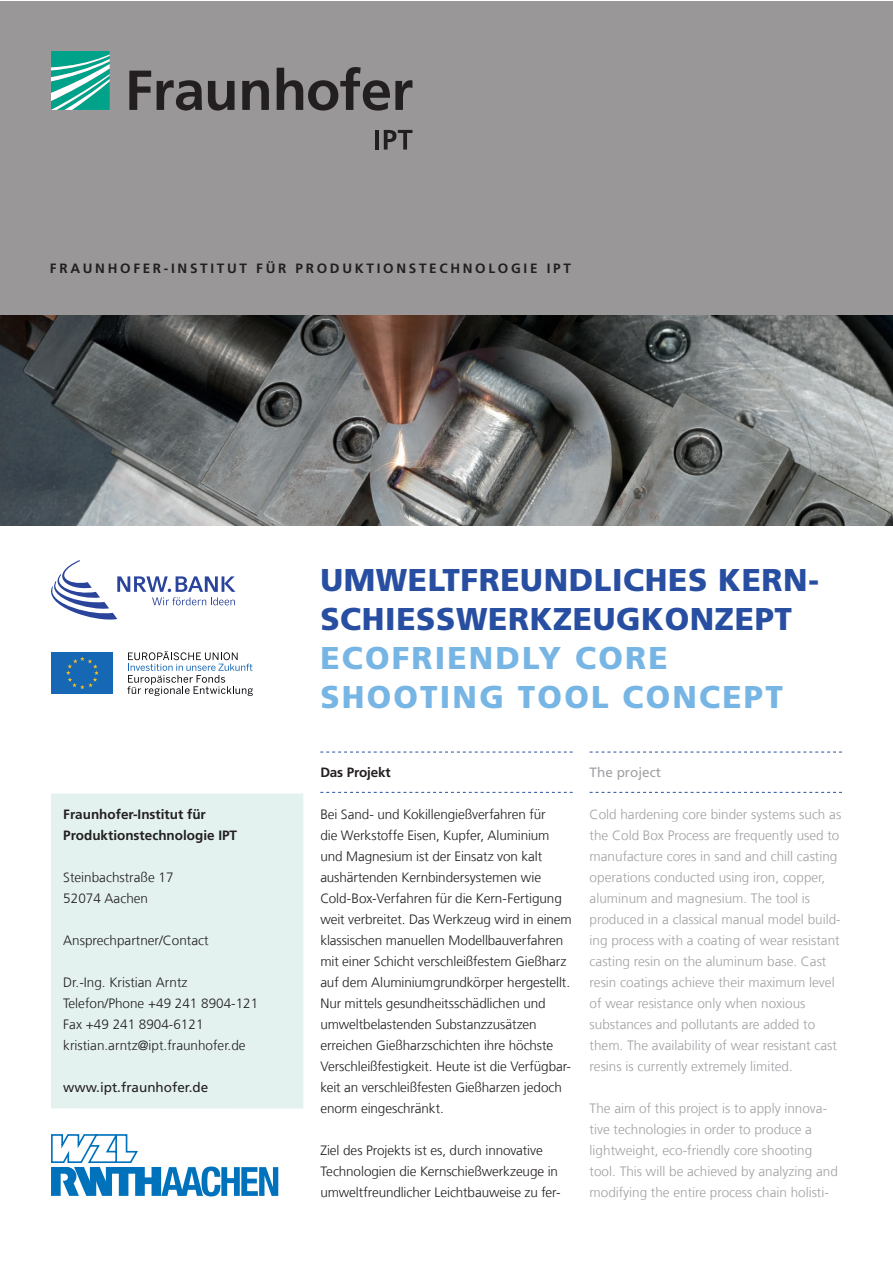
<style>
.page{position:relative;width:893px;height:1263px;background:#fff}
.page>*{position:absolute;margin:0;border:0;box-sizing:border-box;transform-origin:0 0}
.t1{font:900 31.5px/39px "Frutiger LT Com";letter-spacing:.02em;color:#274ea1}
.t2{font:900 31.5px/39px "Frutiger LT Com";letter-spacing:.07em;color:#77b6e4}
.t3{font:300 13.5px/21px "Frutiger LT Com";letter-spacing:-.005em;color:#231f20}
.t4{font:300 13.5px/21px "Frutiger LT Com";color:#a1a1a5}
.t5{font:700 13.5px/21px "Frutiger LT Com";color:#231f20}
.t6{font:700 13.5px "Frutiger LT Com";letter-spacing:.2em;color:#231f20}
.t7{font:13.5px "Frutiger LT Com";color:#231f20}
.t8{font:13.5px "Frutiger LT Com";color:#a1a1a5}
</style>
<div class="page">
<div style="left:0;top:1px;width:892px;height:318px;background:#999798"></div>
<svg style="left:320px;top:752px;width:253px;height:1px"></svg>
<svg style="left:320px;top:792px;width:253px;height:1px"></svg>
<svg style="left:51px;top:51px;width:59px;height:59px;background:#4abba9"></svg>
<svg style="left:129px;top:67px;width:283px;height:44px"></svg>
<hr style="left:375px;top:130px;width:4px;height:20px;background:#231f20">
<svg style="left:384px;top:130px;width:28px;height:20px"></svg>
<svg style="left:51px;top:1134px;width:227px;height:62px"></svg>
<div style="left:51px;top:793px;width:252px;height:315px;background:#e3f2ef"></div>
<img style="left:0;top:315px;width:892px;height:210px">
<svg style="left:51px;top:560px;width:184px;height:60px"></svg>
<svg style="left:590px;top:752px;width:252px;height:1px"></svg>
<svg style="left:590px;top:792px;width:252px;height:1px"></svg>
<div style="left:51px;top:652px;width:62px;height:42px;background:#1768b4"></div>
<svg style="left:66px;top:657px;width:33px;height:32px"></svg>
<svg style="left:127px;top:651px;width:126px;height:45px"></svg>
<p class="t6" style="left:50px;top:263px;width:522px">FRAUNHOFER-INSTITUT FÜR PROdUkTIONSTEcHNOlOgIE IPT</p>
<p class="t5" style="left:63px;top:805px;width:175px">Fraunhofer-Institut für<br>Produktionstechnologie IPT</p>
<p class="t3" style="left:63px;top:868px;width:112px">Steinbachstraße 17<br>52074 Aachen</p>
<p class="t3" style="left:63px;top:931px;width:147px">Ansprechpartner/Contact</p>
<p class="t3" style="left:63px;top:973px;width:196px">Dr.-Ing. Kristian Arntz<br>Telefon/Phone +49 241 8904-121<br>Fax +49 241 8904-6121 kristian.arntz@ipt.fraunhofer.de</p>
<p class="t7" style="left:63px;top:1082px;width:147px">www.ipt.fraunhofer.de</p>
<h1 class="t1" style="left:320px;top:563px;width:500px">UMWELTFREUNDLICHES KERN-<br>SCHIESSWERKZEUGKONZEPT</h1>
<h1 class="t2" style="left:320px;top:641px;width:464px">ECOFRIENDLY CORE<br>SHOOTING TOOL CONCEPT</h1>
<p class="t5" style="left:320px;top:763px;width:72px">das Projekt</p>
<p class="t3" style="left:320px;top:805px;width:253px">Bei Sand- und Kokillengießverfahren für<br>die Werkstoffe Eisen, Kupfer, Aluminium und Magnesium ist der Einsatz von kalt aushärtenden Kernbindersystemen wie Cold-Box-Verfahren für die Kern-Fertigung weit verbreitet. Das Werkzeug wird in einem klassischen manuellen Modellbauverfahren mit einer Schicht verschleißfestem Gießharz auf dem Aluminiumgrundkörper hergestellt.<br>Nur mittels gesundheitsschädlichen und umweltbelastenden Substanzzusätzen erreichen Gießharzschichten ihre höchste Verschleißfestigkeit. Heute ist die Verfügbar&shy;keit an verschleißfesten Gießharzen jedoch enorm eingeschränkt.</p>
<p class="t3" style="left:320px;top:1141px;width:242px">Ziel des Projekts ist es, durch innovative<br>Technologien die Kernschießwerkzeuge in umweltfreundlicher Leichtbauweise zu fer-</p>
<p class="t8" style="left:590px;top:767px;width:73px">The project</p>
<p class="t4" style="left:590px;top:805px;width:253px">Cold hardening core binder systems such as the Cold Box Process are frequently used to manufacture cores in sand and chill casting operations conducted using iron, copper, aluminum and magnesium. The tool is produced in a classical manual model build&shy;ing process with a coating of wear resistant casting resin on the aluminum base. Cast resin coatings achieve their maximum level of wear resistance only when noxious substances and pollutants are added to them. The availability of wear resistant cast resins is currently extremely limited.</p>
<p class="t4" style="left:590px;top:1099px;width:250px">The aim of this project is to apply innova&shy;tive technologies in order to produce a lightweight, eco-friendly core shooting tool. This will be achieved by analyzing and modifying the entire process chain holisti-</p>
</div>
